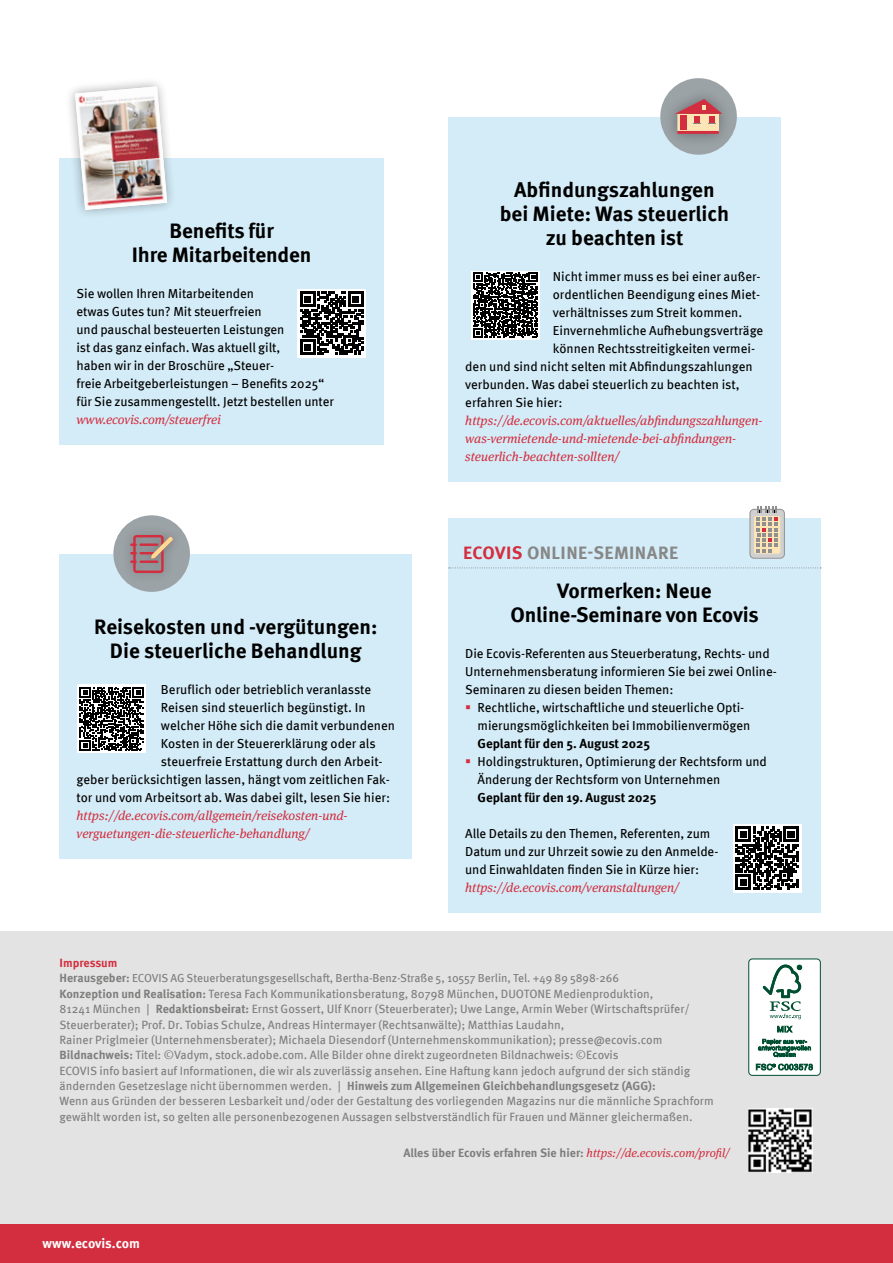
<style>
.page{position:relative;width:893px;height:1263px;background:#fff}
.page>*{position:absolute;margin:0;border:0;box-sizing:border-box;transform-origin:0 0}
.Headline__Kasten_let{font:700 21px/24px "Meta Pro";letter-spacing:-.005em;color:#000;text-align:center}
.Marginal_Head_13_Pt{font:700 18px "Meta Pro";letter-spacing:.02em;color:#878787}
.t1{font:700 13.5px "Meta Pro";letter-spacing:-.005em;color:#fff}
.Marginal_Text{font:13.05px/18px "Meta Pro";letter-spacing:-.005em;color:#000}
.Marginal_Text-2{font:italic 13.05px/18px "Meta Serif OT";color:#d32e3f}
.Über_Ecovis{font:12px/15.3px "Meta Pro";color:#7e7e7d}
.t2{font:700 12px "Meta Pro";letter-spacing:-.005em;color:#7e7e7d}
.Über_Ecovis-2{font:700 12px "Meta Pro";color:#d32e3f}
.Über_Ecovis-3{font:11.7px "Meta Pro";letter-spacing:-.005em;color:#7e7e7d}
.s1{color:#d32e3f}
.s2{font-weight:700}
.s3{font-weight:700;font-size:12px}
.s4{font-family:"Meta Serif OT";font-weight:400;font-style:italic;color:#d32e3f}
</style>
<div class="page">
<div style="left:0;top:931px;width:893px;height:332px;background:#e3e3e3"></div>
<div style="left:448px;top:117px;width:333px;height:364px;background:#d4ecf7"></div>
<div style="left:60px;top:554px;width:352px;height:305px;background:#d4ecf7"></div>
<div style="left:0;top:1225px;width:893px;height:38px;background:#d32e3f"></div>
<div style="left:60px;top:159px;width:324px;height:286px;background:#d4ecf7"></div>
<div style="left:448px;top:518px;width:373px;height:395px;background:#d4ecf7"></div>
<svg style="left:472px;top:271px;width:68px;height:68px"></svg>
<svg style="left:473px;top:273px;width:65px;height:64px"></svg>
<div style="left:78px;top:685px;width:68px;height:68px;background:linear-gradient(to right,#fff,#fff)"></div>
<svg style="left:80px;top:687px;width:64px;height:64px"></svg>
<svg style="left:298px;top:289px;width:68px;height:68px"></svg>
<svg style="left:300px;top:292px;width:63px;height:63px"></svg>
<svg style="left:63px;top:81px;width:116px;height:133px"></svg>
<img style="left:75px;top:86px;width:92px;height:124px">
<svg style="left:733px;top:824px;width:68px;height:68px"></svg>
<svg style="left:736px;top:827px;width:63px;height:63px"></svg>
<div style="left:113px;top:515px;width:77px;height:77px;background:#9ca3a7;border-radius:50%"></div>
<div style="left:121px;top:525px;width:61px;height:58px;background:#9aa1a5"></div>
<svg style="left:130px;top:535px;width:43px;height:38px"></svg>
<div style="left:660px;top:78px;width:77px;height:77px;background:#9ca3a7;border-radius:50%"></div>
<div style="left:663px;top:86px;width:71px;height:62px;background:#000;opacity:.35"></div>
<svg style="left:675px;top:99px;width:47px;height:35px"></svg>
<svg style="left:449px;top:567px;width:372px;height:1px"></svg>
<svg style="left:749px;top:509px;width:36px;height:50px"></svg>
<div style="left:750px;top:510px;width:34px;height:48px;background:#d0d0d0;border-radius:4px"></div>
<div style="left:754px;top:516px;width:26px;height:38px;background:#fee5b5;border-radius:2px"></div>
<svg style="left:756px;top:506px;width:22px;height:46px"></svg>
<div style="left:749px;top:959px;width:71px;height:116px;background:#fff;border-radius:4px"></div>
<div style="left:748px;top:958px;width:73px;height:118px;border:1px solid #004f30;border-radius:4px"></div>
<svg style="left:763px;top:964px;width:39px;height:55px"></svg>
<svg style="left:777px;top:1025px;width:15px;height:7px"></svg>
<svg style="left:758px;top:1039px;width:53px;height:18px"></svg>
<svg style="left:756px;top:1064px;width:57px;height:6px"></svg>
<img style="left:748px;top:1108px;width:64px;height:64px">
<p class="Headline__Kasten_let" style="left:132px;top:218px;width:181px">Benefits für<br>Ihre Mitarbeitenden</p>
<p class="Marginal_Text" style="left:77px;top:284px;width:259px">Sie wollen Ihren Mitarbeitenden<br>etwas Gutes tun? Mit steuerfreien<br>und pauschal besteuerten Leistungen<br>ist das ganz einfach. Was aktuell gilt,<br>haben wir in der Broschüre „Steuer-<br>freie Arbeitgeberleistungen – Benefits 2025“ für Sie zusammengestellt. Jetzt bestellen unter</p>
<p class="Marginal_Text-2" style="left:77px;top:411px;width:146px">www.ecovis.com/steuerfrei</p>
<p class="Headline__Kasten_let" style="left:94px;top:614px;width:285px">Reisekosten und -vergütungen:<br>Die steuerliche Behandlung</p>
<p class="Marginal_Text" style="left:161px;top:680px;width:212px">Beruflich oder betrieblich veranlasste</p>
<p class="Marginal_Text" style="left:161px;top:698px;width:206px">Reisen sind steuerlich begünstigt. In</p>
<p class="Marginal_Text" style="left:161px;top:716px;width:236px">welcher Höhe sich die damit verbundenen</p>
<p class="Marginal_Text" style="left:161px;top:734px;width:216px">Kosten in der Steuererklärung oder als</p>
<p class="Marginal_Text" style="left:161px;top:752px;width:223px">steuerfreie Erstattung durch den Arbeit-</p>
<p class="Marginal_Text" style="left:77px;top:770px;width:315px">geber berücksichtigen lassen, hängt vom zeitlichen Fak-</p>
<p class="Marginal_Text" style="left:77px;top:788px;width:315px">tor und vom Arbeitsort ab. Was dabei gilt, lesen Sie hier:</p>
<p class="Marginal_Text-2" style="left:77px;top:807px;width:273px">https://de.ecovis.com/allgemein/reisekosten-und&shy;verguetungen-die-steuerliche-behandlung/</p>
<p class="Headline__Kasten_let" style="left:500px;top:176px;width:231px">Abfindungszahlungen bei Miete: Was steuerlich zu beachten ist</p>
<p class="Marginal_Text" style="left:553px;top:266px;width:209px">Nicht immer muss es bei einer außer-</p>
<p class="Marginal_Text" style="left:553px;top:284px;width:209px">ordentlichen Beendigung eines Miet-</p>
<p class="Marginal_Text" style="left:553px;top:302px;width:191px">verhältnisses zum Streit kommen.</p>
<p class="Marginal_Text" style="left:553px;top:320px;width:212px">Einvernehmliche Aufhebungsverträge</p>
<p class="Marginal_Text" style="left:553px;top:338px;width:204px">können Rechtsstreitigkeiten vermei-</p>
<p class="Marginal_Text" style="left:465px;top:356px;width:289px">den und sind nicht selten mit Abfindungszahlungen</p>
<p class="Marginal_Text" style="left:465px;top:374px;width:276px">verbunden. Was dabei steuerlich zu beachten ist,</p>
<p class="Marginal_Text" style="left:465px;top:392px;width:99px">erfahren Sie hier:</p>
<p class="Marginal_Text-2" style="left:465px;top:412px;width:299px">https://de.ecovis.com/aktuelles/abfindungszahlungen&shy;was-vermietende-und-mietende-bei-abfindungen&shy;steuerlich-beachten-sollten/</p>
<p class="Marginal_Head_13_Pt" style="left:463px;top:539px;width:216px"><span class="s1">ECOVIS</span> ONLINE-SEMINARE</p>
<p class="Headline__Kasten_let" style="left:510px;top:577px;width:250px">Vormerken: Neue<br>Online-Seminare von Ecovis</p>
<p class="Marginal_Text" style="left:465px;top:644px;width:313px">Die Ecovis-Referenten aus Steuerberatung, Rechts- und<br>Unternehmensberatung informieren Sie bei zwei Online-<br>Seminaren zu diesen beiden Themen:</p>
<p class="Marginal_Text" style="left:478px;top:698px;width:274px;text-indent:-12px"><span class="s1">▪</span> Rechtliche, wirtschaftliche und steuerliche Opti&shy;mierungsmöglichkeiten bei Immobilienvermögen<br><span class="s2">Geplant für den 5. August 2025</span></p>
<p class="Marginal_Text" style="left:478px;top:752px;width:291px;text-indent:-12px"><span class="s1">▪</span> Holdingstrukturen, Optimierung der Rechtsform und<br>Änderung der Rechtsform von Unternehmen<br><span class="s2">Geplant für den 19. August 2025</span></p>
<p class="Marginal_Text" style="left:465px;top:824px;width:255px">Alle Details zu den Themen, Referenten, zum<br>Datum und zur Uhrzeit sowie zu den Anmelde&shy;und Einwahldaten finden Sie in Kürze hier:</p>
<p class="Marginal_Text-2" style="left:465px;top:879px;width:215px">https://de.ecovis.com/veranstaltungen/</p>
<p class="Über_Ecovis-2" style="left:60px;top:953px;width:59px">Impressum</p>
<p class="Über_Ecovis-3" style="left:60px;top:969px;width:561px"><span class="s3">Herausgeber:</span> ECOVIS AG Steuerberatungsgesellschaft, Bertha-Benz-Straße 5, 10557 Berlin, Tel. +49 89 5898-266</p>
<p class="Über_Ecovis" style="left:60px;top:985px;width:632px"><span class="s2">Konzeption und Realisation:</span> Teresa Fach Kommunikationsberatung, 80798 München, DUOTONE Medienproduktion,<br>81241 München | <span class="s2">Redaktionsbeirat:</span> Ernst Gossert, Ulf Knorr (Steuerberater); Uwe Lange, Armin Weber (Wirtschaftsprüfer/ Steuerberater); Prof. Dr. Tobias Schulze, Andreas Hintermayer (Rechtsanwälte); Matthias Laudahn,<br>Rainer Priglmeier (Unternehmensberater); Michaela Diesendorf (Unternehmenskommunikation); presse@ecovis.com</p>
<p class="Über_Ecovis" style="left:60px;top:1047px;width:656px"><span class="s2">Bildnachweis:</span> Titel: ©Vadym, stock.adobe.com. Alle Bilder ohne direkt zugeordneten Bildnachweis: ©Ecovis<br>ECOVIS info basiert auf Informationen, die wir als zuverlässig ansehen. Eine Haftung kann jedoch aufgrund der sich ständig ändernden Gesetzeslage nicht übernommen werden. | <span class="s2">Hinweis zum Allgemeinen Gleichbehandlungsgesetz (AGG):<br></span>Wenn aus Gründen der besseren Lesbarkeit und/oder der Gestaltung des vorliegenden Magazins nur die männliche Sprachform gewählt worden ist, so gelten alle personenbezogenen Aussagen selbstverständlich für Frauen und Männer gleichermaßen.</p>
<p class="t2" style="left:403px;top:1143px;width:328px">Alles über Ecovis erfahren Sie hier: <span class="s4">https://de.ecovis.com/profil/</span></p>
<p class="t1" style="left:43px;top:1232px;width:99px">www.ecovis.com</p>
</div>
